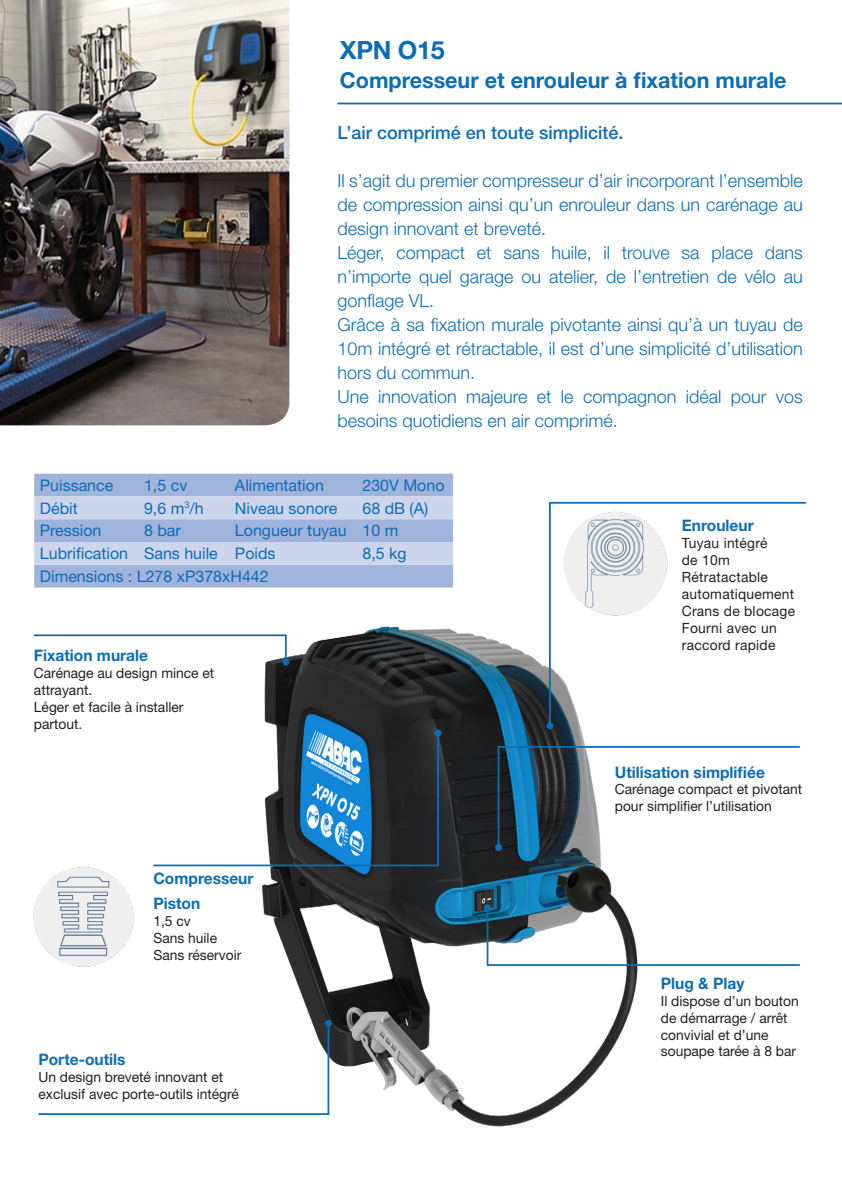
<style>
.page{position:relative;width:842px;height:1191px;background:#fff}
.page>*{position:absolute;margin:0;border:0;box-sizing:border-box;transform-origin:0 0}
.t1{font:700 25.2px "Helvetica Neue LT Std";letter-spacing:-.01em;color:#0d6cb6}
.Tekst{font:700 22px "Helvetica Neue LT Std";color:#0d6cb6}
.Tekst-2{font:300 18px/24px "Helvetica Neue LT Std";color:#0d6cb6;text-align:justify}
.Tekst-3{font:500 18px "Helvetica Neue LT Std";color:#0d6cb6}
.t2{font:16px "Helvetica Neue LT Std";color:#0d6cb6}
.normale{font:700 15.8px "Helvetica Neue LT Std";color:#0d6cb6}
.normale-2{font:14px/17px "Helvetica Neue LT Std";color:#231f20}
.normale-3{font:14px/17px "Helvetica Neue LT Std";letter-spacing:.02em;color:#231f20}
</style>
<div class="page">
<img style="left:0;top:0;width:289px;height:425px">
<hr style="left:337px;top:103px;width:505px;height:1px;background:#0d6cb6">
<img style="left:125px;top:587px;width:513px;height:540px">
<svg style="left:548px;top:501px;width:259px;height:226px"></svg>
<div style="left:546px;top:722px;width:7px;height:7px;background:#0d6cb6;border-radius:50%"></div>
<svg style="left:152px;top:731px;width:288px;height:136px"></svg>
<div style="left:434px;top:729px;width:7px;height:7px;background:#0d6cb6;border-radius:50%"></div>
<img style="left:33px;top:857px;width:110px;height:119px">
<img style="left:553px;top:502px;width:123px;height:122px">
<svg style="left:33px;top:633px;width:255px;height:31px"></svg>
<div style="left:282px;top:658px;width:7px;height:7px;background:#0d6cb6;border-radius:50%"></div>
<svg style="left:38px;top:1021px;width:292px;height:94px"></svg>
<div style="left:325px;top:1020px;width:7px;height:7px;background:#0d6cb6;border-radius:50%"></div>
<svg style="left:497px;top:745px;width:303px;height:104px"></svg>
<div style="left:495px;top:844px;width:7px;height:7px;background:#0d6cb6;border-radius:50%"></div>
<svg style="left:486px;top:906px;width:314px;height:60px"></svg>
<div style="left:484px;top:904px;width:7px;height:7px;background:#0d6cb6;border-radius:50%"></div>
<div style="left:34px;top:474px;width:419px;height:113px;background:#a0b3db"></div>
<svg style="left:34px;top:496px;width:419px;height:69px;background:#bdcae6"></svg>
<p class="t1" style="left:340px;top:34px;width:107px">XPN O15</p>
<p class="Tekst" style="left:340px;top:66px;width:448px">Compresseur et enrouleur à fixation murale</p>
<p class="Tekst-3" style="left:337px;top:121px;width:288px">L’air comprimé en toute simplicité.</p>
<p class="Tekst-2" style="left:337px;top:168px;width:467px">Il s’agit du premier compresseur d’air incorporant l’ensemble de compression ainsi qu’un enrouleur dans un carénage au design innovant et breveté.</p>
<p class="Tekst-2" style="left:337px;top:240px;width:467px">Léger, compact et sans huile, il trouve sa place dans n’importe quel garage ou atelier, de l’entretien de vélo au gonflage VL.</p>
<p class="Tekst-2" style="left:337px;top:312px;width:467px">Grâce à sa fixation murale pivotante ainsi qu’à un tuyau de 10m intégré et rétractable, il est d’une simplicité d’utilisation hors du commun.</p>
<p class="Tekst-2" style="left:337px;top:384px;width:467px">Une innovation majeure et le compagnon idéal pour vos besoins quotidiens en air comprimé.</p>
<p class="t2" style="left:40px;top:475px;width:75px">Puissance</p>
<p class="t2" style="left:144px;top:475px;width:45px">1,5 cv</p>
<p class="t2" style="left:235px;top:475px;width:90px">Alimentation</p>
<p class="t2" style="left:362px;top:475px;width:84px">230V Mono</p>
<p class="t2" style="left:40px;top:498px;width:39px">Débit</p>
<p class="t2" style="left:144px;top:498px;width:61px">9,6 m<sup>3</sup>/h</p>
<p class="t2" style="left:235px;top:498px;width:104px">Niveau sonore</p>
<p class="t2" style="left:362px;top:498px;width:67px">68 dB (A)</p>
<p class="t2" style="left:40px;top:521px;width:63px">Pression</p>
<p class="t2" style="left:144px;top:521px;width:38px">8 bar</p>
<p class="t2" style="left:235px;top:521px;width:113px">Longueur tuyau</p>
<p class="t2" style="left:362px;top:521px;width:37px">10 m</p>
<p class="t2" style="left:40px;top:544px;width:90px">Lubrification</p>
<p class="t2" style="left:144px;top:544px;width:75px">Sans huile</p>
<p class="t2" style="left:235px;top:544px;width:42px">Poids</p>
<p class="t2" style="left:362px;top:544px;width:46px">8,5 kg</p>
<p class="t2" style="left:40px;top:566px;width:230px">Dimensions : L278 xP378xH442</p>
<p class="normale" style="left:34px;top:646px;width:116px">Fixation murale</p>
<p class="normale-2" style="left:34px;top:664px;width:182px">Carénage au design mince et attrayant.</p>
<p class="normale-2" style="left:34px;top:698px;width:151px">Léger et facile à installer partout.</p>
<p class="normale" style="left:153px;top:868px;width:102px">Compresseur</p>
<p class="normale" style="left:153px;top:893px;width:48px">Piston</p>
<p class="normale-2" style="left:153px;top:912px;width:39px">1,5 cv</p>
<p class="normale-2" style="left:153px;top:929px;width:65px">Sans huile</p>
<p class="normale-2" style="left:153px;top:946px;width:89px">Sans réservoir</p>
<p class="normale" style="left:38px;top:1050px;width:89px">Porte-outils</p>
<p class="normale-2" style="left:38px;top:1068px;width:202px">Un design breveté innovant et exclusif avec porte-outils intégré</p>
<p class="normale" style="left:682px;top:516px;width:73px">Enrouleur</p>
<p class="normale-3" style="left:682px;top:534px;width:87px">Tuyau intégré de 10m</p>
<p class="normale-3" style="left:682px;top:568px;width:114px">Rétratactable automatiquement</p>
<p class="normale-3" style="left:682px;top:602px;width:115px">Crans de blocage<br>Fourni avec un raccord rapide</p>
<p class="normale" style="left:615px;top:762px;width:152px">Utilisation simplifiée</p>
<p class="normale-2" style="left:615px;top:780px;width:189px">Carénage compact et pivotant pour simplifier l’utilisation</p>
<p class="normale" style="left:661px;top:973px;width:85px">Plug &amp; Play</p>
<p class="normale-2" style="left:661px;top:992px;width:139px">Il dispose d’un bouton de démarrage / arrêt convivial et d’une soupape tarée à 8 bar</p>
</div>
